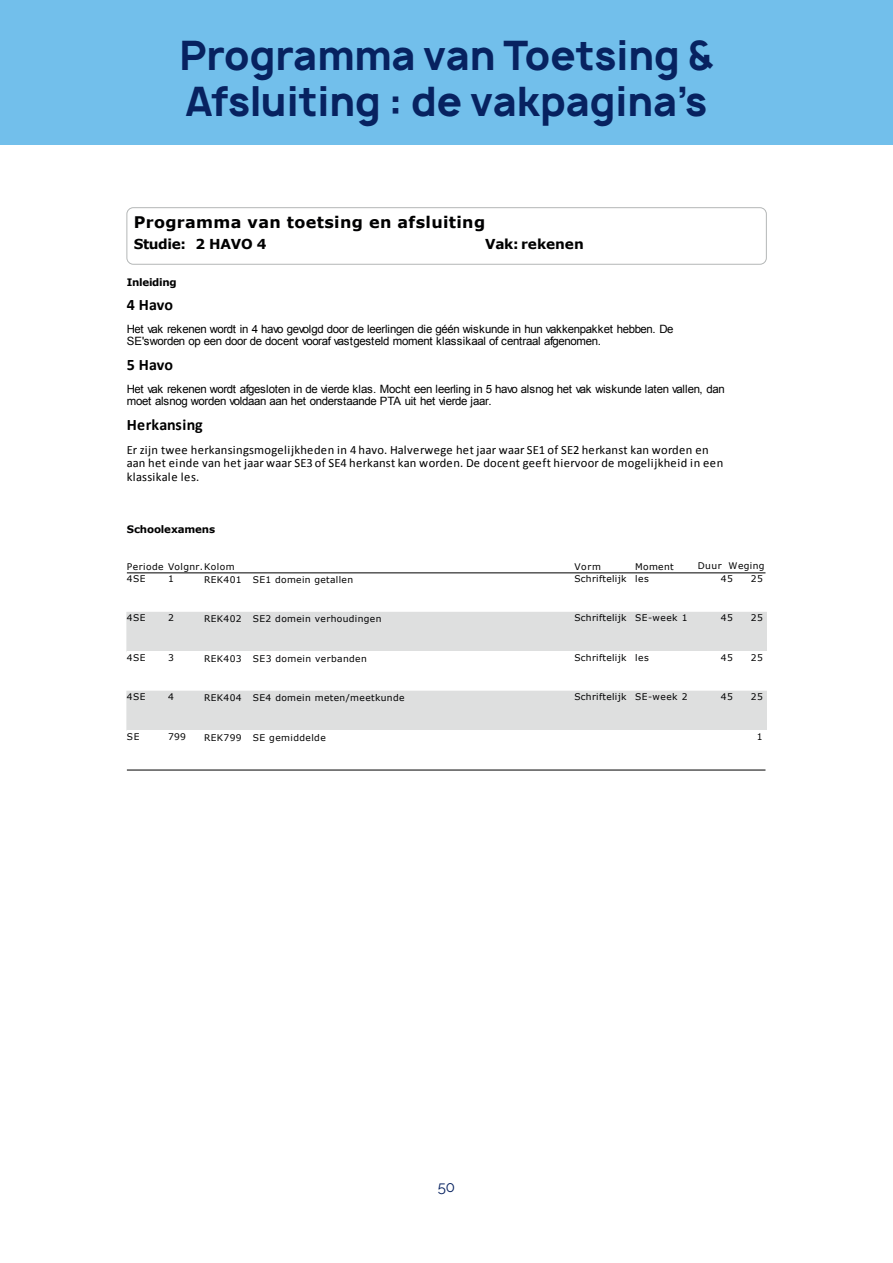
<style>
.page{position:relative;width:893px;height:1263px;background:#fff}
.page>*{position:absolute;margin:0;border:0;box-sizing:border-box;transform-origin:0 0}
.t1{font:700 39px/46.8px "Manrope";color:#072260}
.t2{font:700 16.05px "Verdana";letter-spacing:.02em;color:#000001}
.t3{font:700 16.05px "Calibri";letter-spacing:.01em;color:#000001}
.t4{font:15px "Raleway";color:#072260}
.t5{font:700 13.65px "Verdana";letter-spacing:-.02em;color:#000001}
.t6{font:12.6px/13.6px "Calibri";letter-spacing:.02em;color:#000001}
.t7{font:11.4px/12px "Arial";letter-spacing:-.03em;color:#000001}
.t8{font:700 10.35px "Verdana";letter-spacing:-.015em;color:#000001}
.t9{font:9.15px "Verdana";letter-spacing:.04em;color:#000001}
</style>
<div class="page">
<div style="left:126px;top:207px;width:641px;height:58px;border:1px solid #b4b7b7;border-radius:6px"></div>
<div style="left:126px;top:572px;width:641px;height:41px;border:1px solid #fff"></div>
<div style="left:127px;top:612px;width:639px;height:40px;background:#dedfdf"></div>
<div style="left:126px;top:651px;width:641px;height:41px;border:1px solid #fff"></div>
<div style="left:127px;top:691px;width:639px;height:40px;background:#dedfdf"></div>
<div style="left:126px;top:730px;width:641px;height:40px;border:1px solid #fff"></div>
<hr style="left:127px;top:572px;width:638px;height:1px;background:#000001">
<hr style="left:127px;top:770px;width:638px;height:1px;background:#000001">
<div style="left:0;top:0;width:893px;height:145px;background:#72bfeb"></div>
<h1 class="t1" style="left:179px;top:32px;width:536px">Programma van Toetsing &amp;<br>Afsluiting : de vakpagina’s</h1>
<h2 class="t2" style="left:134px;top:212px;width:353px">Programma van toetsing en afsluiting</h2>
<p class="t5" style="left:134px;top:235px;width:134px">Studie: 2 HAVO 4</p>
<p class="t5" style="left:485px;top:235px;width:100px">Vak: rekenen</p>
<p class="t8" style="left:127px;top:275px;width:51px">Inleiding</p>
<h2 class="t3" style="left:127px;top:294px;width:48px">4 Havo</h2>
<p class="t7" style="left:127px;top:323px;width:548px">Het vak rekenen wordt in 4 havo gevolgd door de leerlingen die géén wiskunde in hun vakkenpakket hebben. De<br>SE'sworden op een door de docent vooraf vastgesteld moment klassikaal of centraal afgenomen.</p>
<h2 class="t3" style="left:127px;top:353px;width:48px">5 Havo</h2>
<p class="t7" style="left:127px;top:383px;width:599px">Het vak rekenen wordt afgesloten in de vierde klas. Mocht een leerling in 5 havo alsnog het vak wiskunde laten vallen, dan moet alsnog worden voldaan aan het onderstaande PTA uit het vierde jaar.</p>
<h2 class="t3" style="left:127px;top:413px;width:77px">Herkansing</h2>
<p class="t6" style="left:127px;top:442px;width:598px">Er zijn twee herkansingsmogelijkheden in 4 havo. Halverwege het jaar waar SE1 of SE2 herkanst kan worden en aan het einde van het jaar waar SE3 of SE4 herkanst kan worden. De docent geeft hiervoor de mogelijkheid in een klassikale les.</p>
<p class="t8" style="left:127px;top:523px;width:90px">Schoolexamens</p>
<p class="t9" style="left:127px;top:561px;width:109px">Periode Volgnr.Kolom</p>
<p class="t9" style="left:574px;top:561px;width:28px">Vorm</p>
<p class="t9" style="left:635px;top:561px;width:40px">Moment</p>
<p class="t9" style="left:698px;top:560px;width:68px">Duur Weging</p>
<p class="t9" style="left:127px;top:573px;width:20px">4SE</p>
<p class="t9" style="left:168px;top:573px;width:7px">1</p>
<p class="t9" style="left:204px;top:574px;width:151px">REK401 SE1 domein getallen</p>
<p class="t9" style="left:574px;top:573px;width:76px">Schriftelijk les</p>
<p class="t9" style="left:721px;top:573px;width:14px">45</p>
<p class="t9" style="left:751px;top:573px;width:14px">25</p>
<p class="t9" style="left:127px;top:612px;width:20px">4SE</p>
<p class="t9" style="left:168px;top:612px;width:7px">2</p>
<p class="t9" style="left:204px;top:613px;width:179px">REK402 SE2 domein verhoudingen</p>
<p class="t9" style="left:574px;top:612px;width:115px">Schriftelijk SE-week 1</p>
<p class="t9" style="left:721px;top:612px;width:14px">45</p>
<p class="t9" style="left:751px;top:612px;width:14px">25</p>
<p class="t9" style="left:127px;top:652px;width:20px">4SE</p>
<p class="t9" style="left:168px;top:652px;width:7px">3</p>
<p class="t9" style="left:204px;top:653px;width:164px">REK403 SE3 domein verbanden</p>
<p class="t9" style="left:574px;top:652px;width:76px">Schriftelijk les</p>
<p class="t9" style="left:721px;top:652px;width:14px">45</p>
<p class="t9" style="left:751px;top:652px;width:14px">25</p>
<p class="t9" style="left:127px;top:691px;width:20px">4SE</p>
<p class="t9" style="left:168px;top:691px;width:7px">4</p>
<p class="t9" style="left:204px;top:692px;width:202px">REK404 SE4 domein meten/meetkunde</p>
<p class="t9" style="left:574px;top:691px;width:115px">Schriftelijk SE-week 2</p>
<p class="t9" style="left:721px;top:691px;width:14px">45</p>
<p class="t9" style="left:751px;top:691px;width:14px">25</p>
<p class="t9" style="left:127px;top:731px;width:14px">SE</p>
<p class="t9" style="left:168px;top:731px;width:20px">799</p>
<p class="t9" style="left:204px;top:731px;width:123px">REK799 SE gemiddelde</p>
<p class="t9" style="left:757px;top:731px;width:7px">1</p>
<h3 class="t4" style="left:438px;top:1178px;width:19px">50</h3>
</div>
